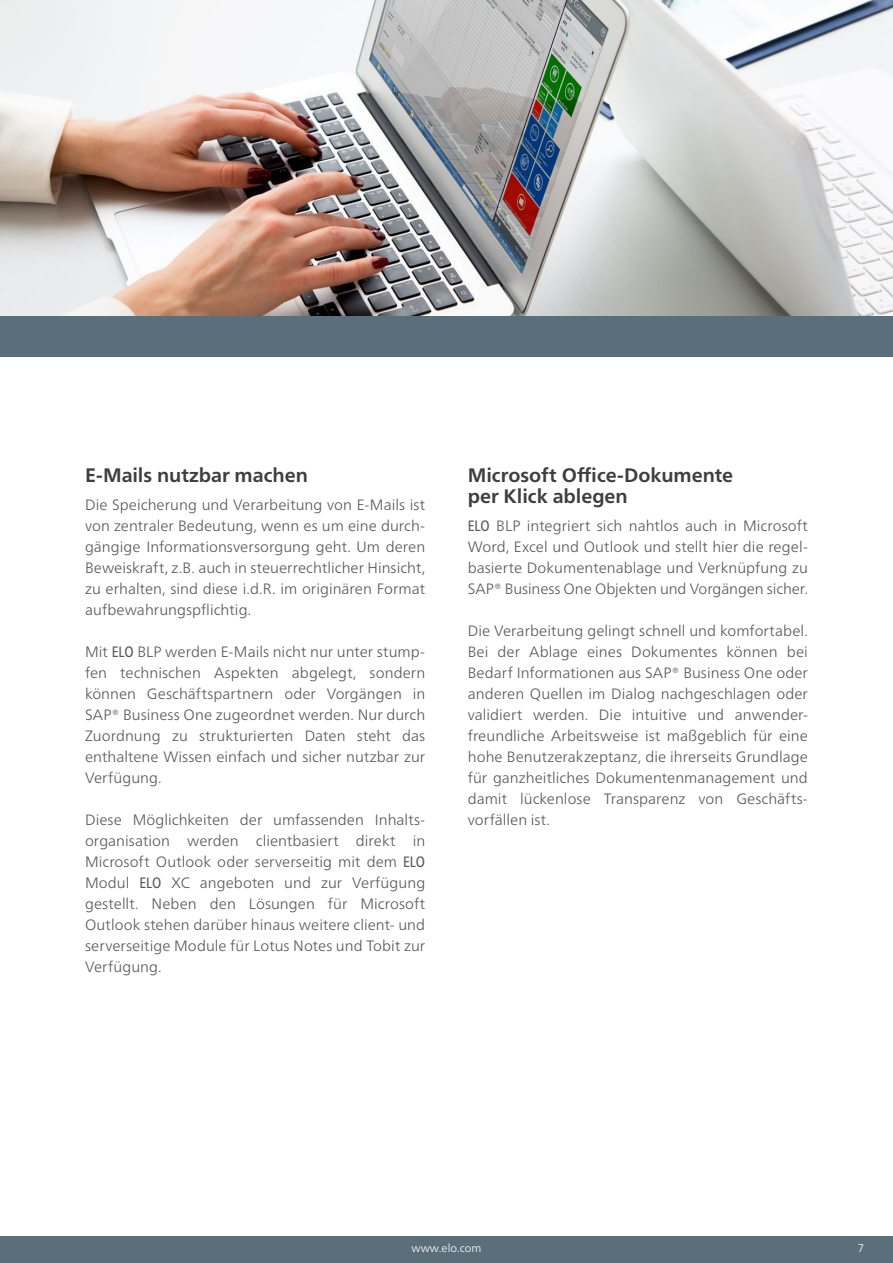
<style>
.page{position:relative;width:893px;height:1263px;background:#fff}
.page>*{position:absolute;margin:0;border:0;box-sizing:border-box;transform-origin:0 0}
.Headlines_Content{font:700 19.5px/21px "Frutiger Neue LTW1 G";letter-spacing:-.005em;color:#3e3e3f}
.Fließtext_Content{font:300 15px/21px "Frutiger Neue LTW1 G";color:#57585a;text-align:justify}
.t1{font:300 11.25px "Frutiger Neue LTW1 G";color:#fff}
.s1{font-weight:400;font-stretch:condensed}
</style>
<div class="page">
<div style="left:0;top:316px;width:893px;height:41px;background:#5b6f7b"></div>
<img style="left:0;top:0;width:893px;height:316px">
<div style="left:0;top:1236px;width:893px;height:27px;background:#5b6f7b"></div>
<p class="Headlines_Content" style="left:85px;top:465px;width:224px">E-Mails nutzbar machen</p>
<p class="Fließtext_Content" style="left:85px;top:494px;width:342px">Die Speicherung und Verarbeitung von E-Mails ist von zentraler Bedeutung, wenn es um eine durch&shy;gängige Informationsversorgung geht. Um deren Beweiskraft, z.B. auch in steuerrechtlicher Hinsicht, zu erhalten, sind diese i.d.R. im originären Format aufbewahrungspflichtig.</p>
<p class="Fließtext_Content" style="left:85px;top:641px;width:342px">Mit <span class="s1">ELO</span> BLP werden E-Mails nicht nur unter stump&shy;fen technischen Aspekten abgelegt, sondern können Geschäftspartnern oder Vorgängen in SAP® Business One zugeordnet werden. Nur durch Zuordnung zu strukturierten Daten steht das enthaltene Wissen einfach und sicher nutzbar zur Verfügung.</p>
<p class="Fließtext_Content" style="left:85px;top:809px;width:342px">Diese Möglichkeiten der umfassenden Inhalts&shy;organisation werden clientbasiert direkt in Microsoft Outlook oder serverseitig mit dem <span class="s1">ELO </span>Modul <span class="s1">ELO</span> XC angeboten und zur Verfügung gestellt. Neben den Lösungen für Microsoft Outlook stehen darüber hinaus weitere client- und serverseitige Module für Lotus Notes und Tobit zur Verfügung.</p>
<p class="Headlines_Content" style="left:468px;top:465px;width:267px">Microsoft Office-Dokumente per Klick ablegen</p>
<p class="Fließtext_Content" style="left:468px;top:515px;width:342px"><span class="s1">ELO</span> BLP integriert sich nahtlos auch in Microsoft Word, Excel und Outlook und stellt hier die regel&shy;basierte Dokumentenablage und Verknüpfung zu SAP® Business One Objekten und Vorgängen sicher.</p>
<p class="Fließtext_Content" style="left:468px;top:620px;width:342px">Die Verarbeitung gelingt schnell und komfortabel.<br>Bei der Ablage eines Dokumentes können bei Bedarf Informationen aus SAP® Business One oder anderen Quellen im Dialog nachgeschlagen oder validiert werden. Die intuitive und anwender&shy;freundliche Arbeitsweise ist maßgeblich für eine hohe Benutzerakzeptanz, die ihrerseits Grundlage für ganzheitliches Dokumentenmanagement und damit lückenlose Transparenz von Geschäfts&shy;vorfällen ist.</p>
<p class="t1" style="left:411px;top:1241px;width:71px">www.elo.com</p>
<p class="t1" style="left:858px;top:1241px;width:8px">7</p>
</div>
